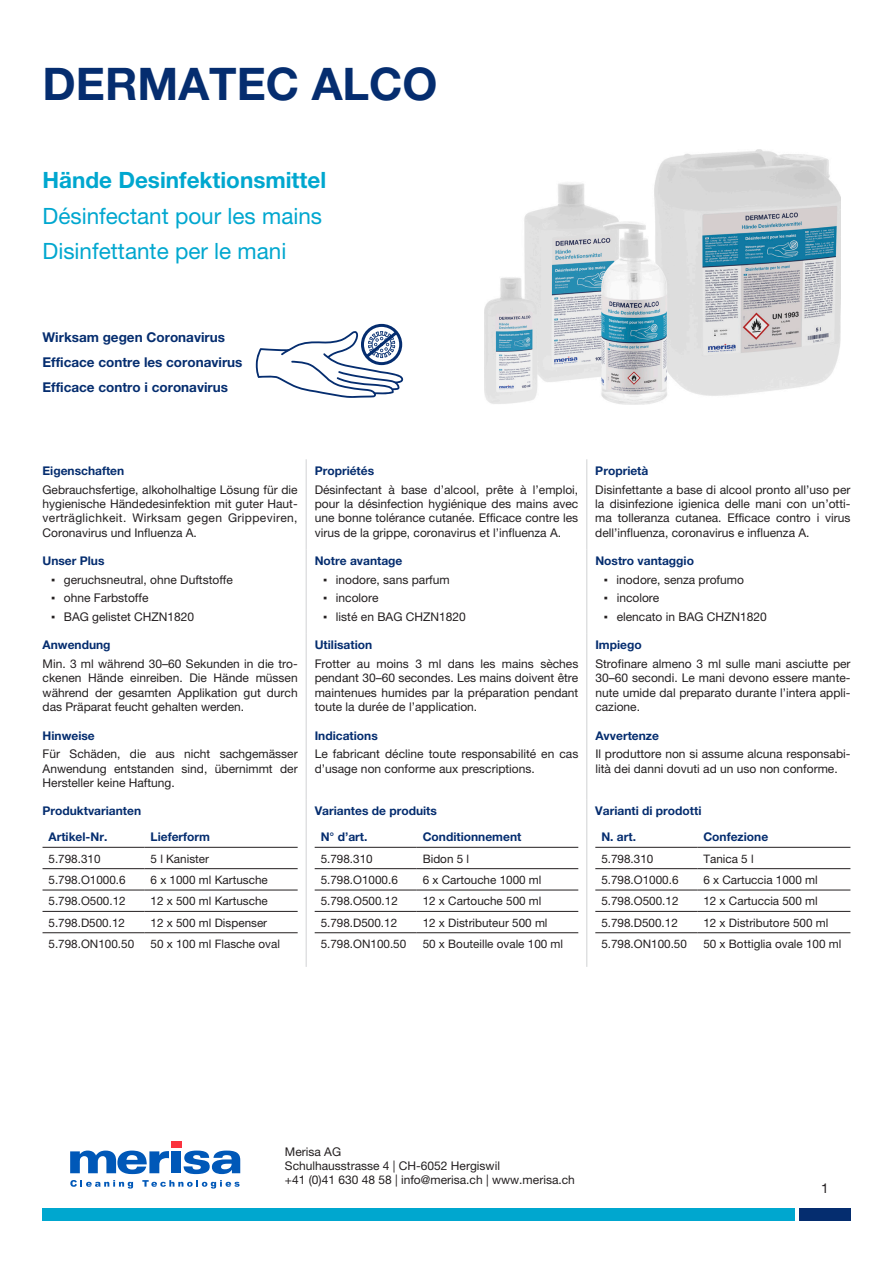
<style>
.page{position:relative;width:893px;height:1263px;background:#fff}
.page>*{position:absolute;margin:0;border:0;box-sizing:border-box;transform-origin:0 0}
.t1{font:700 45px "Helvetica Neue SL";color:#052d6f}
.t2{font:22.5px/35.5px "Helvetica Neue SL";color:#00a7cf}
.t3{font:700 22.5px "Helvetica Neue SL";color:#00a7cf}
.t4{font:700 13.5px/24.8px "Helvetica Neue SL";color:#052d6f}
.t5{font:13.5px "Helvetica Neue SL";color:#231f20}
.t6{font:12px/14.4px "Helvetica Neue SL";color:#231f20;text-align:justify}
.t7{font:700 12px/25.8px "Helvetica Neue SL";color:#052d6f}
.t8{font:11.7px "Helvetica Neue SL";color:#231f20}
.s1{font-family:"Tahoma"}
</style>
<div class="page">
<div style="left:799px;top:1208px;width:51px;height:12px;background:#052d6f"></div>
<svg style="left:70px;top:1180px;width:63px;height:8px"></svg>
<svg style="left:142px;top:1180px;width:98px;height:8px"></svg>
<svg style="left:70px;top:1150px;width:99px;height:24px"></svg>
<div style="left:172px;top:1151px;width:9px;height:22px;background:#0058b8"></div>
<div style="left:171px;top:1142px;width:10px;height:6px;background:#fb333e"></div>
<svg style="left:184px;top:1150px;width:56px;height:24px"></svg>
<svg style="left:256px;top:328px;width:147px;height:70px"></svg>
<div style="left:361px;top:324px;width:41px;height:41px;border:3px solid #052d6f;border-radius:50%"></div>
<div style="left:43px;top:1208px;width:752px;height:12px;background:#00a7cf"></div>
<img style="left:485px;top:150px;width:355px;height:255px">
<hr style="left:306px;top:459px;width:1px;height:90px;background:#d1d2d4">
<hr style="left:586px;top:459px;width:1px;height:90px;background:#d1d2d4">
<hr style="left:306px;top:549px;width:1px;height:85px;background:#d1d2d4">
<hr style="left:586px;top:549px;width:1px;height:85px;background:#d1d2d4">
<hr style="left:306px;top:634px;width:1px;height:90px;background:#d1d2d4">
<hr style="left:586px;top:634px;width:1px;height:90px;background:#d1d2d4">
<hr style="left:306px;top:724px;width:1px;height:76px;background:#d1d2d4">
<hr style="left:586px;top:724px;width:1px;height:76px;background:#d1d2d4">
<hr style="left:306px;top:800px;width:1px;height:167px;background:#d1d2d4">
<hr style="left:586px;top:800px;width:1px;height:167px;background:#d1d2d4">
<hr style="left:43px;top:847px;width:102px;height:1px;background:#231f20">
<hr style="left:145px;top:847px;width:153px;height:1px;background:#231f20">
<hr style="left:43px;top:868px;width:102px;height:1px;background:#231f20">
<hr style="left:145px;top:868px;width:153px;height:1px;background:#231f20">
<hr style="left:43px;top:890px;width:102px;height:1px;background:#231f20">
<hr style="left:145px;top:890px;width:153px;height:1px;background:#231f20">
<hr style="left:43px;top:911px;width:102px;height:1px;background:#231f20">
<hr style="left:145px;top:911px;width:153px;height:1px;background:#231f20">
<hr style="left:43px;top:932px;width:102px;height:1px;background:#231f20">
<hr style="left:145px;top:932px;width:153px;height:1px;background:#231f20">
<hr style="left:315px;top:847px;width:102px;height:1px;background:#231f20">
<hr style="left:417px;top:847px;width:161px;height:1px;background:#231f20">
<hr style="left:315px;top:868px;width:102px;height:1px;background:#231f20">
<hr style="left:417px;top:868px;width:161px;height:1px;background:#231f20">
<hr style="left:315px;top:890px;width:102px;height:1px;background:#231f20">
<hr style="left:417px;top:890px;width:161px;height:1px;background:#231f20">
<hr style="left:315px;top:911px;width:102px;height:1px;background:#231f20">
<hr style="left:417px;top:911px;width:161px;height:1px;background:#231f20">
<hr style="left:315px;top:932px;width:102px;height:1px;background:#231f20">
<hr style="left:417px;top:932px;width:161px;height:1px;background:#231f20">
<hr style="left:595px;top:847px;width:102px;height:1px;background:#231f20">
<hr style="left:697px;top:847px;width:153px;height:1px;background:#231f20">
<hr style="left:595px;top:868px;width:102px;height:1px;background:#231f20">
<hr style="left:697px;top:868px;width:153px;height:1px;background:#231f20">
<hr style="left:595px;top:890px;width:102px;height:1px;background:#231f20">
<hr style="left:697px;top:890px;width:153px;height:1px;background:#231f20">
<hr style="left:595px;top:911px;width:102px;height:1px;background:#231f20">
<hr style="left:697px;top:911px;width:153px;height:1px;background:#231f20">
<hr style="left:595px;top:932px;width:102px;height:1px;background:#231f20">
<hr style="left:697px;top:932px;width:153px;height:1px;background:#231f20">
<h1 class="t1" style="left:43px;top:56px;width:397px">DERMATEC ALCO</h1>
<h2 class="t3" style="left:43px;top:166px;width:285px">Hände Desinfektionsmittel</h2>
<h2 class="t2" style="left:43px;top:198px;width:281px">Désinfectant pour les mains<br>Disinfettante per le mani</h2>
<p class="t4" style="left:43px;top:325px;width:201px">Wirksam gegen Coronavirus<br>Efficace contre les coronavirus<br>Efficace contro i coronavirus</p>
<p class="t7" style="left:43px;top:457px;width:83px">Eigenschaften</p>
<p class="t6" style="left:43px;top:482px;width:257px">Gebrauchsfertige, alkoholhaltige Lösung für die hygienische Händedesinfektion mit guter Haut&shy;verträglichkeit. Wirksam gegen Grippeviren, Coronavirus und Influenza A.</p>
<p class="t7" style="left:43px;top:548px;width:64px">Unser Plus</p>
<p class="t6" style="left:51px;top:572px;width:183px"><span class="s1">▪</span> geruchsneutral, ohne Duftstoffe</p>
<p class="t6" style="left:51px;top:591px;width:99px"><span class="s1">▪</span> ohne Farbstoffe</p>
<p class="t6" style="left:51px;top:609px;width:145px"><span class="s1">▪</span> BAG gelistet CHZN1820</p>
<p class="t7" style="left:43px;top:632px;width:70px">Anwendung</p>
<p class="t6" style="left:43px;top:656px;width:257px">Min. 3 ml während 30–60 Sekunden in die tro&shy;ckenen Hände einreiben. Die Hände müssen während der gesamten Applikation gut durch das Präparat feucht gehalten werden.</p>
<p class="t7" style="left:43px;top:722px;width:54px">Hinweise</p>
<p class="t6" style="left:43px;top:747px;width:257px">Für Schäden, die aus nicht sachgemässer Anwendung entstanden sind, übernimmt der Hersteller keine Haftung.</p>
<p class="t7" style="left:49px;top:798px;width:94px;text-indent:-6px">Produktvarianten<br>Artikel-Nr.</p>
<p class="t7" style="left:151px;top:824px;width:61px">Lieferform</p>
<p class="t8" style="left:49px;top:851px;width:54px">5.798.310</p>
<p class="t8" style="left:151px;top:851px;width:60px">5 l Kanister</p>
<p class="t8" style="left:49px;top:873px;width:79px">5.798.O1000.6</p>
<p class="t8" style="left:151px;top:873px;width:119px">6 x 1000 ml Kartusche</p>
<p class="t8" style="left:49px;top:894px;width:79px">5.798.O500.12</p>
<p class="t8" style="left:151px;top:894px;width:119px">12 x 500 ml Kartusche</p>
<p class="t8" style="left:49px;top:916px;width:78px">5.798.D500.12</p>
<p class="t8" style="left:151px;top:916px;width:118px">12 x 500 ml Dispenser</p>
<p class="t8" style="left:49px;top:937px;width:87px">5.798.ON100.50</p>
<p class="t8" style="left:151px;top:937px;width:131px">50 x 100 ml Flasche oval</p>
<p class="t7" style="left:315px;top:457px;width:61px">Propriétés</p>
<p class="t6" style="left:315px;top:482px;width:265px">Désinfectant à base d’alcool, prête à l’emploi, pour la désinfection hygiénique des mains avec une bonne tolérance cutanée. Efficace contre les virus de la grippe, coronavirus et l’influenza A.</p>
<p class="t7" style="left:315px;top:548px;width:89px">Notre avantage</p>
<p class="t6" style="left:323px;top:572px;width:128px"><span class="s1">▪</span> inodore, sans parfum</p>
<p class="t6" style="left:323px;top:591px;width:57px"><span class="s1">▪</span> incolore</p>
<p class="t6" style="left:323px;top:609px;width:144px"><span class="s1">▪</span> listé en BAG CHZN1820</p>
<p class="t7" style="left:315px;top:632px;width:59px">Utilisation</p>
<p class="t6" style="left:315px;top:656px;width:265px">Frotter au moins 3 ml dans les mains sèches pendant 30–60 secondes. Les mains doivent être maintenues humides par la préparation pendant toute la durée de l’application.</p>
<p class="t7" style="left:315px;top:722px;width:65px">Indications</p>
<p class="t6" style="left:315px;top:747px;width:265px">Le fabricant décline toute responsabilité en cas d’usage non conforme aux prescriptions.</p>
<p class="t7" style="left:321px;top:798px;width:118px;text-indent:-6px">Variantes de produits<br>N° d’art.</p>
<p class="t7" style="left:423px;top:824px;width:100px">Conditionnement</p>
<p class="t8" style="left:321px;top:851px;width:54px">5.798.310</p>
<p class="t8" style="left:423px;top:851px;width:48px">Bidon 5 l</p>
<p class="t8" style="left:321px;top:873px;width:79px">5.798.O1000.6</p>
<p class="t8" style="left:423px;top:873px;width:120px">6 x Cartouche 1000 ml</p>
<p class="t8" style="left:321px;top:894px;width:79px">5.798.O500.12</p>
<p class="t8" style="left:423px;top:894px;width:120px">12 x Cartouche 500 ml</p>
<p class="t8" style="left:321px;top:916px;width:78px">5.798.D500.12</p>
<p class="t8" style="left:423px;top:916px;width:126px">12 x Distributeur 500 ml</p>
<p class="t8" style="left:321px;top:937px;width:87px">5.798.ON100.50</p>
<p class="t8" style="left:423px;top:937px;width:142px">50 x Bouteille ovale 100 ml</p>
<p class="t7" style="left:595px;top:457px;width:55px">Proprietà</p>
<p class="t6" style="left:595px;top:482px;width:257px">Disinfettante a base di alcool pronto all’uso per la disinfezione igienica delle mani con un’otti&shy;ma tolleranza cutanea. Efficace contro i virus dell’influenza, coronavirus e influenza A.</p>
<p class="t7" style="left:595px;top:548px;width:100px">Nostro vantaggio</p>
<p class="t6" style="left:604px;top:572px;width:142px"><span class="s1">▪</span> inodore, senza profumo</p>
<p class="t6" style="left:604px;top:591px;width:57px"><span class="s1">▪</span> incolore</p>
<p class="t6" style="left:604px;top:609px;width:164px"><span class="s1">▪</span> elencato in BAG CHZN1820</p>
<p class="t7" style="left:595px;top:632px;width:48px">Impiego</p>
<p class="t6" style="left:595px;top:656px;width:257px">Strofinare almeno 3 ml sulle mani asciutte per 30–60 secondi. Le mani devono essere mante&shy;nute umide dal preparato durante l’intera appli&shy;cazione.</p>
<p class="t7" style="left:595px;top:722px;width:65px">Avvertenze</p>
<p class="t6" style="left:595px;top:747px;width:257px">Il produttore non si assume alcuna responsabi&shy;lità dei danni dovuti ad un uso non conforme.</p>
<p class="t7" style="left:601px;top:798px;width:102px;text-indent:-6px">Varianti di prodotti<br>N. art.</p>
<p class="t7" style="left:703px;top:824px;width:66px">Confezione</p>
<p class="t8" style="left:601px;top:851px;width:54px">5.798.310</p>
<p class="t8" style="left:703px;top:851px;width:52px">Tanica 5 l</p>
<p class="t8" style="left:601px;top:873px;width:79px">5.798.O1000.6</p>
<p class="t8" style="left:703px;top:873px;width:116px">6 x Cartuccia 1000 ml</p>
<p class="t8" style="left:601px;top:894px;width:79px">5.798.O500.12</p>
<p class="t8" style="left:703px;top:894px;width:116px">12 x Cartuccia 500 ml</p>
<p class="t8" style="left:601px;top:916px;width:78px">5.798.D500.12</p>
<p class="t8" style="left:703px;top:916px;width:127px">12 x Distributore 500 ml</p>
<p class="t8" style="left:601px;top:937px;width:87px">5.798.ON100.50</p>
<p class="t8" style="left:703px;top:937px;width:140px">50 x Bottiglia ovale 100 ml</p>
<p class="t6" style="left:285px;top:1144px;width:291px;text-align:left">Merisa AG<br>Schulhausstrasse 4 | CH-6052 Hergiswil<br>+41 (0)41 630 48 58 | info@merisa.ch | www.merisa.ch</p>
<p class="t5" style="left:821px;top:1180px;width:9px">1</p>
</div>
